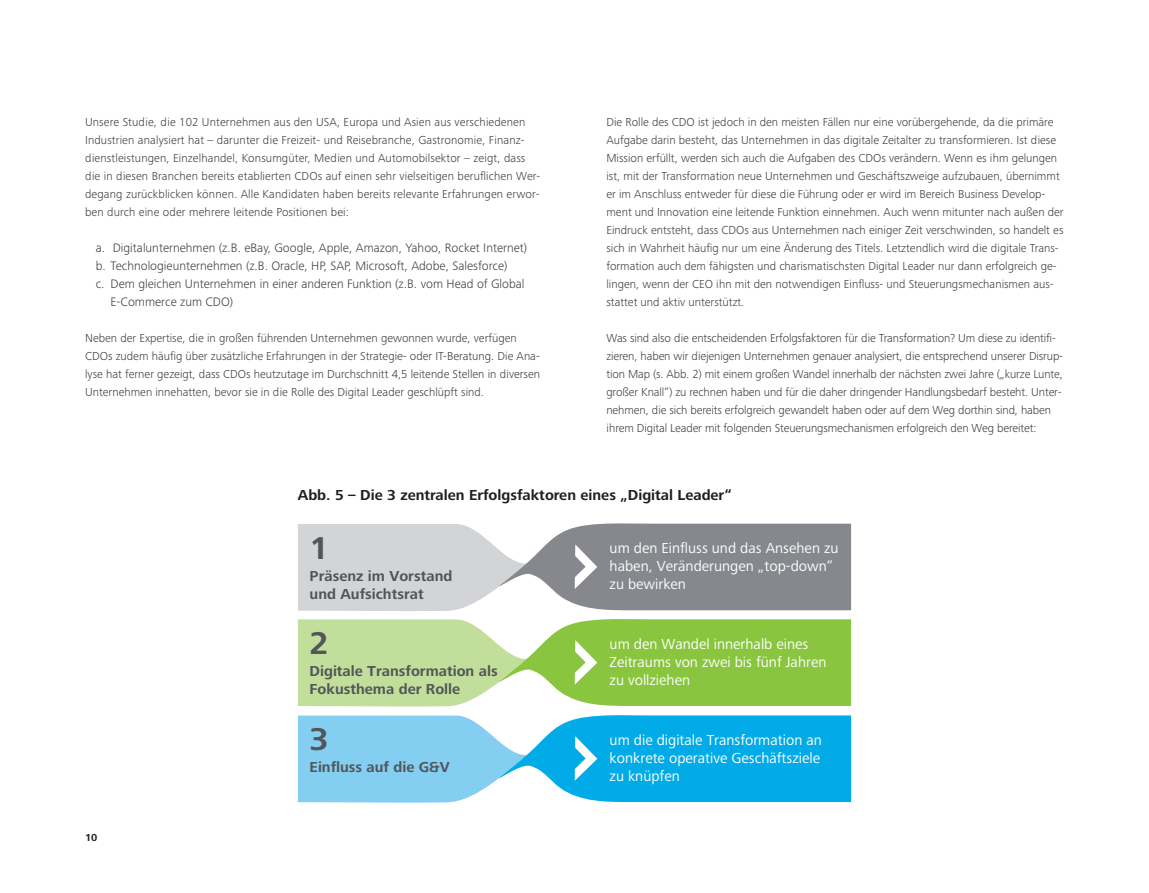
<style>
.page{position:relative;width:1149px;height:893px;background:#fff}
.page>*{position:absolute;margin:0;border:0;box-sizing:border-box;transform-origin:0 0}
.t1{font:700 32.7px "Frutiger Next Pro";color:#525659}
.t2{font:15px/18px "Frutiger Next Pro";color:#fff}
.t3{font:700 15px/18px "Frutiger Next Pro";color:#525659}
.t4{font:700 15px "Frutiger Next Pro";color:#231f20}
.t5{font:300 12.75px "Frutiger Next Pro";color:#3e3e3f}
.t6{font:300 12px/18px "Frutiger Next Pro";color:#3e3e3f}
.t7{font:700 10.8px "Frutiger Next Pro";color:#231f20}
.t8{font:700 10.5px "Frutiger Next Pro";color:#231f20}
</style>
<div class="page">
<svg style="left:298px;top:523px;width:552px;height:88px;background:#b0b1b5"></svg>
<svg style="left:298px;top:619px;width:552px;height:88px;background:#abd477"></svg>
<svg style="left:298px;top:715px;width:552px;height:88px;background:#4ec1ed"></svg>
<p class="t6" style="left:85px;top:113px;width:456px">Unsere Studie, die 102 Unternehmen aus den USA, Europa und Asien aus verschiedenen Industrien analysiert hat – darunter die Freizeit- und Reisebranche, Gastronomie, Finanz&shy;dienstleistungen, Einzelhandel, Konsumgüter, Medien und Automobilsektor – zeigt, dass die in diesen Branchen bereits etablierten CDOs auf einen sehr vielseitigen beruflichen Wer&shy;degang zurückblicken können. Alle Kandidaten haben bereits relevante Erfahrungen erwor&shy;ben durch eine oder mehrere leitende Positionen bei:</p>
<p class="t5" style="left:96px;top:240px;width:433px">a. Digitalunternehmen (z.B. eBay, Google, Apple, Amazon, Yahoo, Rocket Internet)</p>
<p class="t5" style="left:96px;top:258px;width:413px">b. Technologieunternehmen (z.B. Oracle, HP, SAP, Microsoft, Adobe, Salesforce)</p>
<p class="t5" style="left:96px;top:276px;width:430px">c. Dem gleichen Unternehmen in einer anderen Funktion (z.B. vom Head of Global</p>
<p class="t5" style="left:111px;top:294px;width:124px">E-Commerce zum CDO)</p>
<p class="t6" style="left:85px;top:329px;width:456px">Neben der Expertise, die in großen führenden Unternehmen gewonnen wurde, verfügen CDOs zudem häufig über zusätzliche Erfahrungen in der Strategie- oder IT-Beratung. Die Ana&shy;lyse hat ferner gezeigt, dass CDOs heutzutage im Durchschnitt 4,5 leitende Stellen in diversen Unternehmen innehatten, bevor sie in die Rolle des Digital Leader geschlüpft sind.</p>
<p class="t6" style="left:606px;top:113px;width:458px">Die Rolle des CDO ist jedoch in den meisten Fällen nur eine vorübergehende, da die primäre Aufgabe darin besteht, das Unternehmen in das digitale Zeitalter zu transformieren. Ist diese Mission erfüllt, werden sich auch die Aufgaben des CDOs verändern. Wenn es ihm gelungen ist, mit der Transformation neue Unternehmen und Geschäftszweige aufzubauen, übernimmt er im Anschluss entweder für diese die Führung oder er wird im Bereich Business Develop&shy;ment und Innovation eine leitende Funktion einnehmen. Auch wenn mitunter nach außen der Eindruck entsteht, dass CDOs aus Unternehmen nach einiger Zeit verschwinden, so handelt es sich in Wahrheit häufig nur um eine Änderung des Titels. Letztendlich wird die digitale Trans&shy;formation auch dem fähigsten und charismatischsten Digital Leader nur dann erfolgreich ge&shy;lingen, wenn der CEO ihn mit den notwendigen Einfluss- und Steuerungsmechanismen aus&shy;stattet und aktiv unterstützt.</p>
<p class="t6" style="left:606px;top:329px;width:458px">Was sind also die entscheidenden Erfolgsfaktoren für die Transformation? Um diese zu identifi&shy;zieren, haben wir diejenigen Unternehmen genauer analysiert, die entsprechend unserer Disrup&shy;tion Map (s. Abb. 2) mit einem großen Wandel innerhalb der nächsten zwei Jahre („kurze Lunte, großer Knall“) zu rechnen haben und für die daher dringender Handlungsbedarf besteht. Unter&shy;nehmen, die sich bereits erfolgreich gewandelt haben oder auf dem Weg dorthin sind, haben ihrem Digital Leader mit folgenden Steuerungsmechanismen erfolgreich den Weg bereitet:</p>
<p class="t4" style="left:298px;top:486px;width:435px">Abb. 5 – Die 3 zentralen Erfolgsfaktoren eines „Digital Leader“</p>
<p class="t7" style="left:298px;top:488px;width:243px">Abb. 4 – Die 3 Erfolgsfaktoren für Digital Leader</p>
<h1 class="t1" style="left:309px;top:529px;width:21px">1</h1>
<p class="t2" style="left:609px;top:539px;width:230px">um den Einfluss und das Ansehen zu haben, Veränderungen „top-down“ zu bewirken</p>
<p class="t3" style="left:309px;top:567px;width:144px">Präsenz im Vorstand und Aufsichtsrat</p>
<p class="t8" style="left:85px;top:831px;width:14px">10</p>
<h1 class="t1" style="left:309px;top:624px;width:21px">2</h1>
<p class="t3" style="left:309px;top:662px;width:189px">Digitale Transformation als<br>Fokusthema der Rolle</p>
<h1 class="t1" style="left:309px;top:720px;width:21px">3</h1>
<p class="t3" style="left:309px;top:758px;width:142px">Einfluss auf die G&amp;V</p>
<p class="t2" style="left:609px;top:635px;width:218px">um den Wandel innerhalb eines<br>Zeitraums von zwei bis fünf Jahren zu vollziehen</p>
<p class="t2" style="left:609px;top:731px;width:214px">um die digitale Transformation an konkrete operative Geschäftsziele zu knüpfen</p>
</div>
